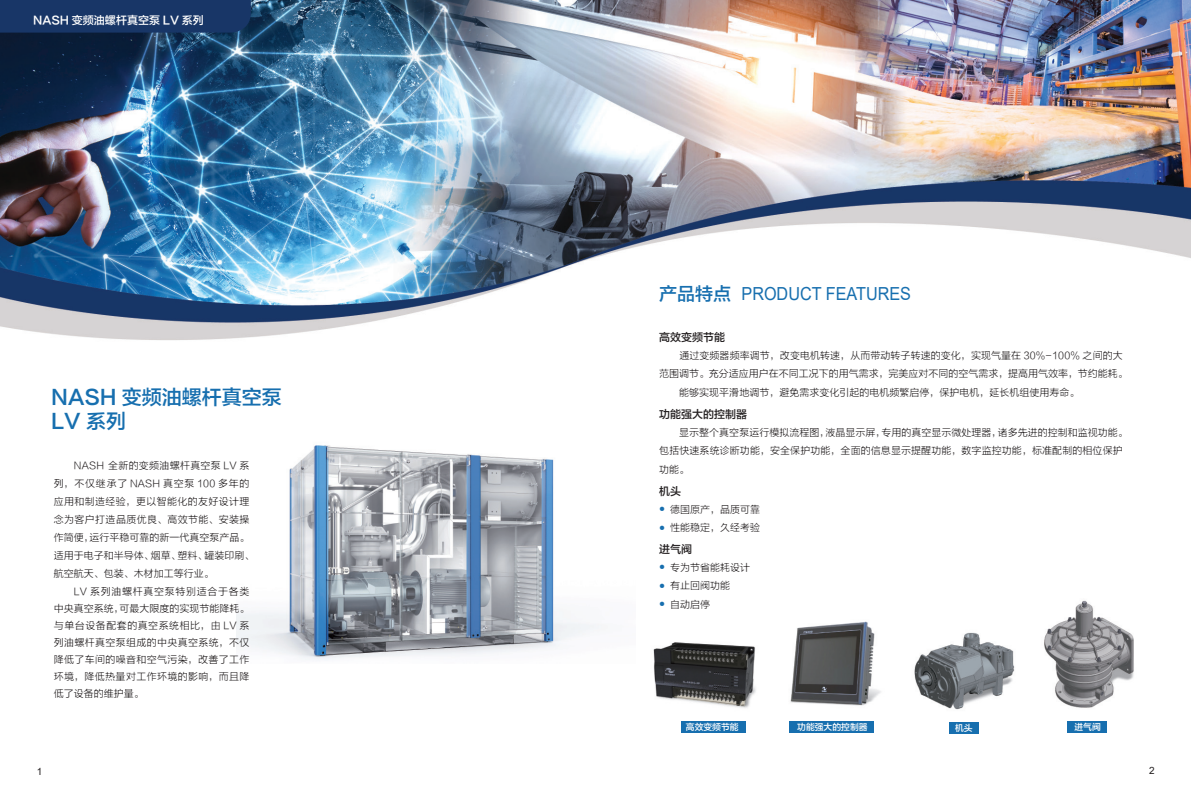
<style>
.page{position:relative;width:1191px;height:808px;background:#fff}
.page>*{position:absolute;margin:0;border:0;box-sizing:border-box;transform-origin:0 0}
.t1{font:20px/24px "FZLTZHK GBK1 0";color:#176faf}
.t2{font:18px "Arial";color:#176faf;scale:.9 1}
.t3{font:11px "FZLTZHK GBK1 0";color:#231f20}
.t4{font:11px "FZLTZHK GBK1 0";color:#fff}
.t5{font:10px/18px "FZLTXHK";color:#231f20}
.t6{font:10px "Arial";color:#231f20}
.t7{font:8.8px "FZLTZHK GBK1 0";color:#fff}
.s1{font-family:"FZLTZHK GBK1 0"}
.s2{font-size:6px;color:#176faf}
</style>
<div class="page">
<img style="left:0;top:0;width:1191px;height:734px">
<img style="left:236px;top:439px;width:400px;height:224px">
<img style="left:639px;top:631px;width:130px;height:86px">
<div style="left:681px;top:721px;width:65px;height:12px;background:#176faf"></div>
<img style="left:773px;top:604px;width:118px;height:118px">
<div style="left:790px;top:721px;width:84px;height:12px;background:#176faf"></div>
<img style="left:900px;top:615px;width:128px;height:112px">
<div style="left:949px;top:722px;width:29px;height:11px;background:#176faf"></div>
<img style="left:1037px;top:598px;width:101px;height:113px">
<div style="left:1067px;top:721px;width:39px;height:11px;background:#176faf"></div>
<div style="left:0;top:0;width:251px;height:33px;background:#183667"></div>
<p class="t4" style="left:33px;top:14px;width:172px">NASH 变频油螺杆真空泵 LV 系列</p>
<h1 class="t1" style="left:51px;top:385px;width:232px">NASH 变频油螺杆真空泵<br>LV 系列</h1>
<p class="t5" style="left:54px;top:456px;width:202px;text-indent:20px">NASH 全新的变频油螺杆真空泵 LV 系列，不仅继承了 NASH 真空泵 100 多年的应用和制造经验，更以智能化的友好设计理念为客户打造品质优良、高效节能、安装操作简便，运行平稳可靠的新一代真空泵产品。适用于电子和半导体、烟草、塑料、罐装印刷、航空航天、包装、木材加工等行业。</p>
<p class="t5" style="left:54px;top:583px;width:197px;line-height:17px;text-align:justify;text-indent:20px">LV 系列油螺杆真空泵特别适合于各类中央真空系统，可最大限度的实现节能降耗。与单台设备配套的真空系统相比，由 LV 系列油螺杆真空泵组成的中央真空系统，不仅降低了车间的噪音和空气污染，改善了工作环境，降低热量对工作环境的影响，而且降低了设备的维护量。</p>
<h2 class="t2" style="left:659px;top:281px;width:281px"><span class="s1">产品特点</span> PRODUCT FEATURES</h2>
<p class="t3" style="left:659px;top:331px;width:67px">高效变频节能</p>
<p class="t5" style="left:679px;top:347px;width:445px">通过变频器频率调节，改变电机转速，从而带动转子转速的变化，实现气量在 30%-100% 之间的大</p>
<p class="t5" style="left:659px;top:365px;width:470px">范围调节。充分适应用户在不同工况下的用气需求，完美应对不同的空气需求，提高用气效率，节约能耗。</p>
<p class="t5" style="left:679px;top:384px;width:402px">能够实现平滑地调节，避免需求变化引起的电机频繁启停，保护电机，延长机组使用寿命。</p>
<p class="t3" style="left:659px;top:408px;width:89px">功能强大的控制器</p>
<p class="t5" style="left:659px;top:423px;width:470px;line-height:18.5px;text-indent:20px">显示整个真空泵运行模拟流程图，液晶显示屏，专用的真空显示微处理器，诸多先进的控制和监视功能。包括快速系统诊断功能，安全保护功能，全面的信息显示提醒功能，数字监控功能，标准配制的相位保护功能。</p>
<p class="t3" style="left:659px;top:485px;width:23px">机头</p>
<p class="t5" style="left:659px;top:500px;width:102px"><span class="s2">●</span> 德国原产，品质可靠</p>
<p class="t5" style="left:659px;top:519px;width:102px"><span class="s2">●</span> 性能稳定，久经考验</p>
<p class="t3" style="left:659px;top:543px;width:34px">进气阀</p>
<p class="t5" style="left:659px;top:559px;width:92px"><span class="s2">●</span> 专为节省能耗设计</p>
<p class="t5" style="left:659px;top:577px;width:72px"><span class="s2">●</span> 有止回阀功能</p>
<p class="t5" style="left:659px;top:596px;width:52px"><span class="s2">●</span> 自动启停</p>
<p class="t7" style="left:686px;top:722px;width:54px">高效变频节能</p>
<p class="t7" style="left:797px;top:722px;width:72px">功能强大的控制器</p>
<p class="t7" style="left:955px;top:723px;width:19px">机头</p>
<p class="t7" style="left:1074px;top:722px;width:28px">进气阀</p>
<p class="t6" style="left:37px;top:764px;width:7px">1</p>
<p class="t6" style="left:1149px;top:764px;width:7px">2</p>
</div>
